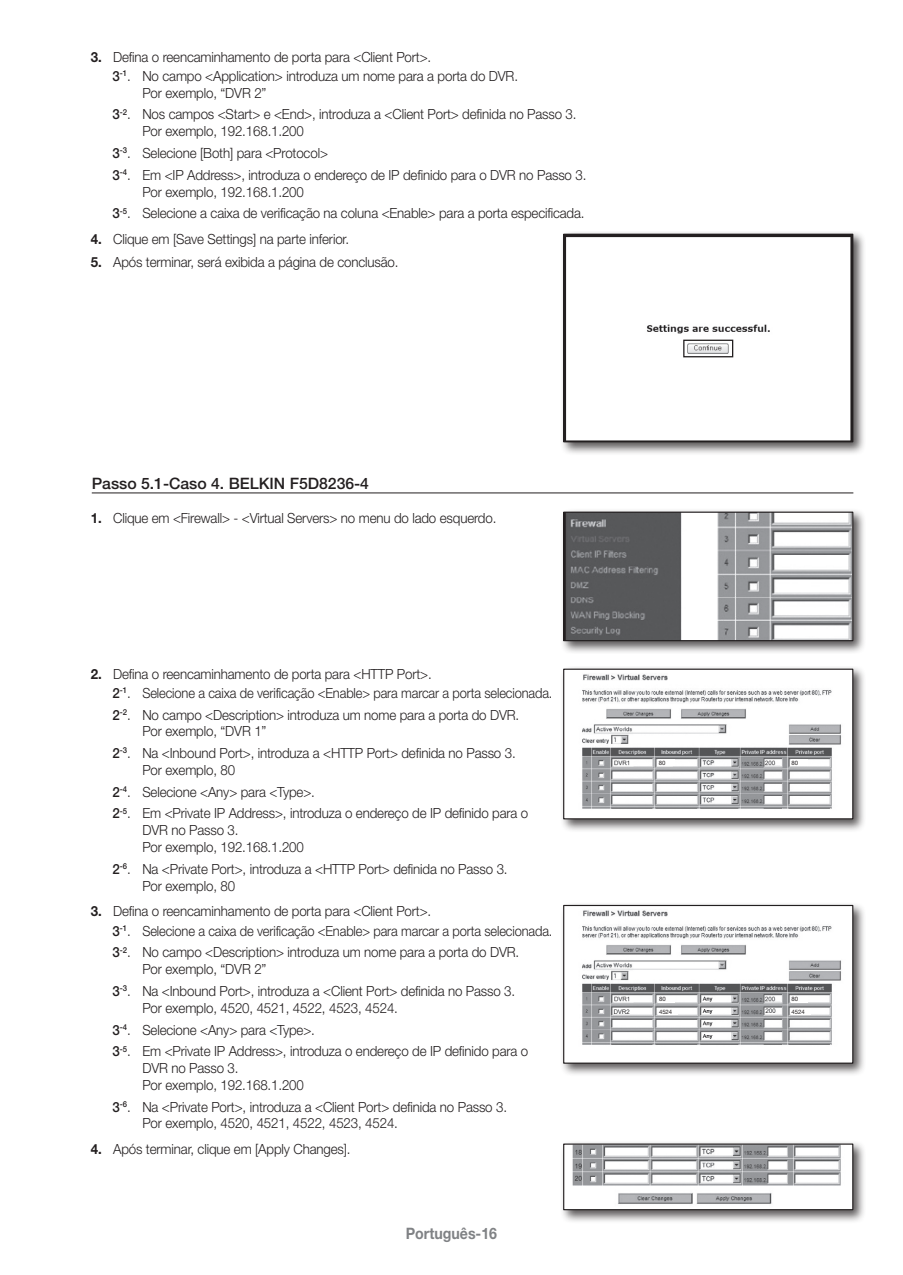
<style>
.page{position:relative;width:903px;height:1275px;background:#fff}
.page>*{position:absolute;margin:0;border:0;box-sizing:border-box;transform-origin:0 0}
.t1{font:500 15.75px "Helvetica Neue cp";color:#231f20}
.t2{font:700 15.75px "Helvetica Neue cp";color:#808285;scale:.9 1}
.t3{font:300 14px/16.8px "Helvetica Neue cp";letter-spacing:-.01em;color:#231f20;scale:.95 1}
.t4{font:5.95px/12.4px "Helvetica Neue cp";color:#231f20}
.s1{font-weight:700}
.s2{font-weight:500}
</style>
<div class="page">
<hr style="left:92px;top:492px;width:761px;height:1px;background:#231f20">
<div style="left:560px;top:231px;width:306px;height:225px;background:#231f20;opacity:.75"></div>
<img style="left:565px;top:236px;width:286px;height:204px">
<div style="left:563px;top:234px;width:290px;height:208px;border:1px solid #231f20"></div>
<div style="left:683px;top:340px;width:50px;height:17px;border:1px solid #231f20"></div>
<div style="left:560px;top:509px;width:306px;height:145px;background:#231f20;opacity:.75"></div>
<img style="left:565px;top:514px;width:286px;height:125px">
<div style="left:563px;top:512px;width:290px;height:129px;border:1px solid #231f20"></div>
<div style="left:560px;top:666px;width:306px;height:167px;background:#231f20;opacity:.75"></div>
<img style="left:565px;top:671px;width:286px;height:146px">
<div style="left:563px;top:669px;width:290px;height:150px;border:1px solid #231f20"></div>
<div style="left:658px;top:760px;width:17px;height:6px;background:#fff"></div>
<div style="left:791px;top:760px;width:17px;height:6px;background:#fff"></div>
<div style="left:560px;top:902px;width:306px;height:175px;background:#231f20;opacity:.75"></div>
<img style="left:565px;top:907px;width:286px;height:155px">
<div style="left:563px;top:905px;width:290px;height:159px;border:1px solid #231f20"></div>
<div style="left:658px;top:996px;width:17px;height:6px;background:#fff"></div>
<div style="left:658px;top:1008px;width:20px;height:7px;background:#fff"></div>
<div style="left:791px;top:996px;width:17px;height:6px;background:#fff"></div>
<div style="left:791px;top:1008px;width:19px;height:7px;background:#fff"></div>
<div style="left:560px;top:1140px;width:306px;height:84px;background:#231f20;opacity:.75"></div>
<img style="left:565px;top:1145px;width:286px;height:63px">
<div style="left:563px;top:1143px;width:290px;height:67px;border:1px solid #231f20"></div>
<p class="t3" style="left:113px;top:47px;width:428px;line-height:19.2px;text-indent:-22px"><span class="s1">3.</span> Defina o reencaminhamento de porta para &lt;Client Port&gt;.<br><span class="s2">3</span><sup>-1</sup>. No campo &lt;Application&gt; introduza um nome para a porta do DVR.</p>
<p class="t3" style="left:113px;top:82px;width:490px;line-height:21.7px;text-indent:30px">Por exemplo, “DVR 2”<br><span class="s2">3</span><sup>-2</sup>. Nos campos &lt;Start&gt; e &lt;End&gt;, introduza a &lt;Client Port&gt; definida no Passo 3.</p>
<p class="t3" style="left:113px;top:121px;width:500px;line-height:21.7px;text-indent:30px">Por exemplo, 192.168.1.200<br><span class="s2">3</span><sup>-3</sup>. Selecione [Both] para &lt;Protocol&gt;<br><span class="s2">3</span><sup>-4</sup>. Em &lt;IP Address&gt;, introduza o endereço de IP definido para o DVR no Passo 3.</p>
<p class="t3" style="left:113px;top:181px;width:498px;line-height:21.7px;text-indent:30px">Por exemplo, 192.168.1.200<br><span class="s2">3</span><sup>-5</sup>. Selecione a caixa de verificação na coluna &lt;Enable&gt; para a porta especificada.</p>
<p class="t3" style="left:91px;top:231px;width:273px"><span class="s1">4.</span> Clique em [Save Settings] na parte inferior.</p>
<p class="t3" style="left:91px;top:254px;width:325px"><span class="s1">5.</span> Após terminar, será exibida a página de conclusão.</p>
<p class="t1" style="left:92px;top:475px;width:279px">Passo 5.1-Caso 4. BELKIN F5D8236-4</p>
<p class="t3" style="left:91px;top:510px;width:428px"><span class="s1">1.</span> Clique em &lt;Firewall&gt; - &lt;Virtual Servers&gt; no menu do lado esquerdo.</p>
<p class="t3" style="left:113px;top:664px;width:464px;line-height:19.2px;text-indent:-22px"><span class="s1">2.</span> Defina o reencaminhamento de porta para &lt;HTTP Port&gt;.<br><span class="s2">2</span><sup>-1</sup>. Selecione a caixa de verificação &lt;Enable&gt; para marcar a porta selecionada.</p>
<p class="t3" style="left:142px;top:706px;width:398px;text-indent:-30px"><span class="s2">2</span><sup>-2</sup>. No campo &lt;Description&gt; introduza um nome para a porta do DVR.<br>Por exemplo, “DVR 1”</p>
<p class="t3" style="left:142px;top:745px;width:394px;text-indent:-30px"><span class="s2">2</span><sup>-3</sup>. Na &lt;Inbound Port&gt;, introduza a &lt;HTTP Port&gt; definida no Passo 3.<br>Por exemplo, 80</p>
<p class="t3" style="left:113px;top:781px;width:439px;line-height:21.7px"><span class="s2">2</span><sup>-4</sup>. Selecione &lt;Any&gt; para &lt;Type&gt;.<br><span class="s2">2</span><sup>-5</sup>. Em &lt;Private IP Address&gt;, introduza o endereço de IP definido para o</p>
<p class="t3" style="left:142px;top:822px;width:172px">DVR no Passo 3.<br>Por exemplo, 192.168.1.200</p>
<p class="t3" style="left:142px;top:861px;width:386px;text-indent:-30px"><span class="s2">2</span><sup>-6</sup>. Na &lt;Private Port&gt;, introduza a &lt;HTTP Port&gt; definida no Passo 3.<br>Por exemplo, 80</p>
<p class="t3" style="left:113px;top:902px;width:464px;line-height:19.2px;text-indent:-22px"><span class="s1">3.</span> Defina o reencaminhamento de porta para &lt;Client Port&gt;.<br><span class="s2">3</span><sup>-1</sup>. Selecione a caixa de verificação &lt;Enable&gt; para marcar a porta selecionada.</p>
<p class="t3" style="left:142px;top:944px;width:398px;text-indent:-30px"><span class="s2">3</span><sup>-2</sup>. No campo &lt;Description&gt; introduza um nome para a porta do DVR.<br>Por exemplo, “DVR 2”</p>
<p class="t3" style="left:142px;top:983px;width:394px;text-indent:-30px"><span class="s2">3</span><sup>-3</sup>. Na &lt;Inbound Port&gt;, introduza a &lt;Client Port&gt; definida no Passo 3.<br>Por exemplo, 4520, 4521, 4522, 4523, 4524.</p>
<p class="t3" style="left:113px;top:1019px;width:439px;line-height:21.7px"><span class="s2">3</span><sup>-4</sup>. Selecione &lt;Any&gt; para &lt;Type&gt;.<br><span class="s2">3</span><sup>-5</sup>. Em &lt;Private IP Address&gt;, introduza o endereço de IP definido para o</p>
<p class="t3" style="left:142px;top:1060px;width:172px">DVR no Passo 3.<br>Por exemplo, 192.168.1.200</p>
<p class="t3" style="left:142px;top:1098px;width:385px;text-indent:-30px"><span class="s2">3</span><sup>-6</sup>. Na &lt;Private Port&gt;, introduza a &lt;Client Port&gt; definida no Passo 3.<br>Por exemplo, 4520, 4521, 4522, 4523, 4524.</p>
<p class="t3" style="left:91px;top:1141px;width:275px"><span class="s1">4.</span> Após terminar, clique em [Apply Changes].</p>
<p class="t2" style="left:406px;top:1225px;width:103px">Português-16</p>
<p class="t4" style="left:659px;top:756px;width:8px">80</p>
<p class="t4" style="left:791px;top:756px;width:8px">80</p>
<p class="t4" style="left:659px;top:993px;width:15px">80<br>4524</p>
<p class="t4" style="left:791px;top:993px;width:15px">80<br>4524</p>
</div>
